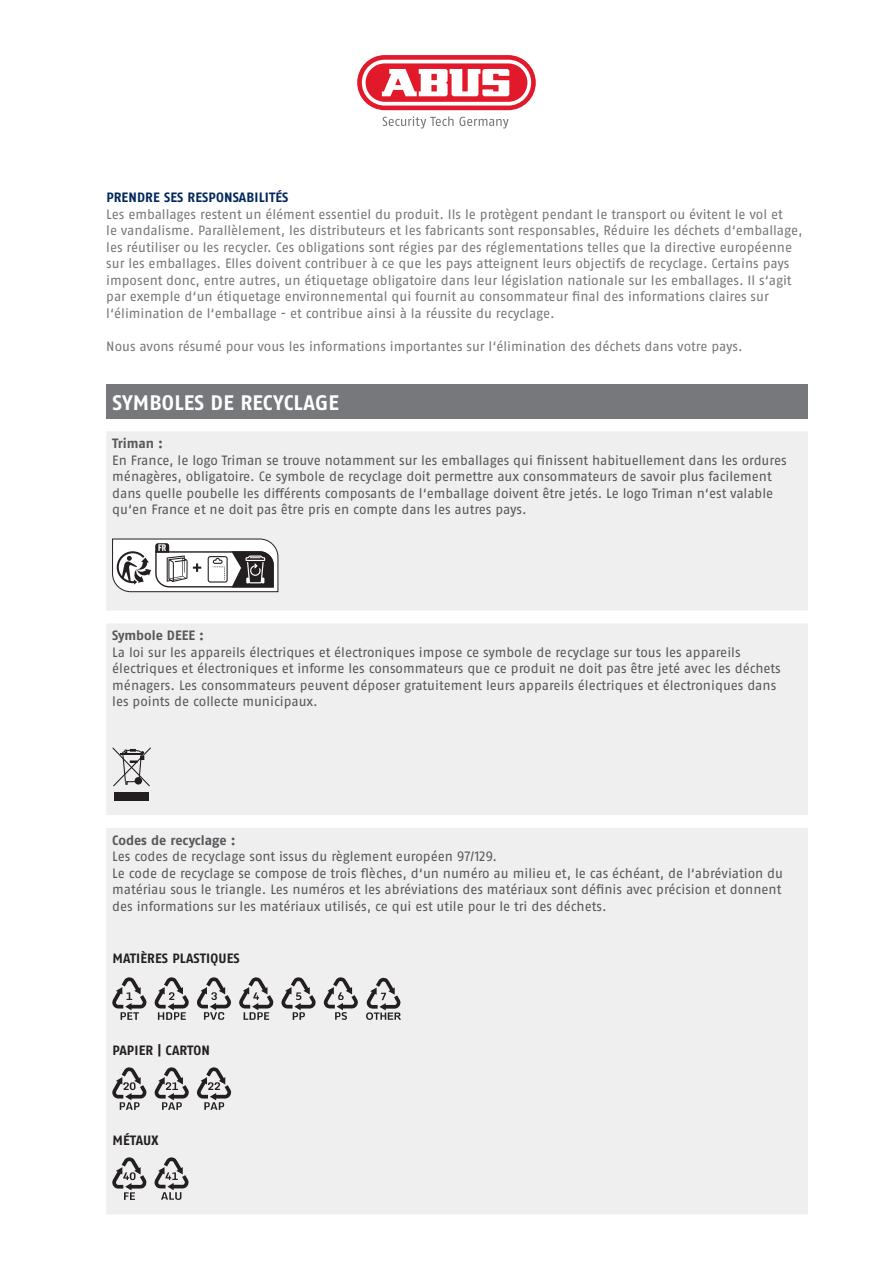
<style>
.page{position:relative;width:893px;height:1263px;background:#fff}
.page>*{position:absolute;margin:0;border:0;box-sizing:border-box;transform-origin:0 0}
.t1{font:700 21px "ABUS Fago Pro";letter-spacing:.01em;color:#fff}
.t2{font:13.5px/16.5px "ABUS Fago Pro";letter-spacing:-.005em;color:#57585a}
.t3{font:13.5px/16.5px "ABUS Fago Pro";letter-spacing:-.005em;color:#76787b}
.t4{font:700 13.5px "ABUS Fago Pro";letter-spacing:.01em;color:#231f20}
.t5{font:700 13.5px "ABUS Fago Pro";color:#57585a}
.t6{font:700 13.5px "ABUS Fago Pro";letter-spacing:.01em;color:#00285b}
.t7{font:700 9.3px "Flama Condensed";color:#fff}
</style>
<div class="page">
<div style="left:106px;top:384px;width:702px;height:34px;background:#76787b"></div>
<div style="left:106px;top:431px;width:702px;height:783px;background:#efeff0"></div>
<svg style="left:112px;top:538px;width:166px;height:54px"></svg>
<svg style="left:112px;top:747px;width:39px;height:39px"></svg>
<div style="left:114px;top:792px;width:35px;height:8px;background:#231f20"></div>
<svg style="left:112px;top:977px;width:35px;height:43px"></svg>
<svg style="left:154px;top:977px;width:35px;height:43px"></svg>
<svg style="left:196px;top:977px;width:35px;height:43px"></svg>
<svg style="left:239px;top:977px;width:35px;height:43px"></svg>
<svg style="left:281px;top:977px;width:35px;height:43px"></svg>
<svg style="left:323px;top:977px;width:35px;height:43px"></svg>
<svg style="left:366px;top:977px;width:35px;height:43px"></svg>
<svg style="left:112px;top:1067px;width:35px;height:43px"></svg>
<svg style="left:154px;top:1067px;width:35px;height:43px"></svg>
<svg style="left:196px;top:1067px;width:35px;height:43px"></svg>
<svg style="left:112px;top:1157px;width:34px;height:43px"></svg>
<svg style="left:154px;top:1157px;width:35px;height:43px"></svg>
<svg style="left:357px;top:55px;width:179px;height:55px;background:#e32435"></svg>
<svg style="left:362px;top:60px;width:169px;height:46px"></svg>
<svg style="left:383px;top:116px;width:126px;height:13px"></svg>
<p class="t6" style="left:106px;top:189px;width:184px">PRENDRE SES RESPONSABILITÉS</p>
<p class="t3" style="left:106px;top:206px;width:698px">Les emballages restent un élément essentiel du produit. Ils le protègent pendant le transport ou évitent le vol et<br>le vandalisme. Parallèlement, les distributeurs et les fabricants sont responsables, Réduire les déchets d‘emballage, les réutiliser ou les recycler. Ces obligations sont régies par des réglementations telles que la directive européenne sur les emballages. Elles doivent contribuer à ce que les pays atteignent leurs objectifs de recyclage. Certains pays imposent donc, entre autres, un étiquetage obligatoire dans leur législation nationale sur les emballages. Il s‘agit par exemple d‘un étiquetage environnemental qui fournit au consommateur final des informations claires sur l‘élimination de l‘emballage - et contribue ainsi à la réussite du recyclage.</p>
<p class="t3" style="left:106px;top:338px;width:638px">Nous avons résumé pour vous les informations importantes sur l‘élimination des déchets dans votre pays.</p>
<h1 class="t1" style="left:112px;top:390px;width:228px">SYMBOLES DE RECYCLAGE</h1>
<p class="t5" style="left:112px;top:435px;width:52px">Triman :</p>
<p class="t2" style="left:112px;top:451px;width:676px">En France, le logo Triman se trouve notamment sur les emballages qui finissent habituellement dans les ordures ménagères, obligatoire. Ce symbole de recyclage doit permettre aux consommateurs de savoir plus facilement dans quelle poubelle les différents composants de l‘emballage doivent être jetés. Le logo Triman n‘est valable qu‘en France et ne doit pas être pris en compte dans les autres pays.</p>
<p class="t7" style="left:158px;top:542px;width:10px">FR</p>
<p class="t5" style="left:112px;top:627px;width:93px">Symbole DEEE :</p>
<p class="t2" style="left:112px;top:644px;width:670px">La loi sur les appareils électriques et électroniques impose ce symbole de recyclage sur tous les appareils électriques et électroniques et informe les consommateurs que ce produit ne doit pas être jeté avec les déchets ménagers. Les consommateurs peuvent déposer gratuitement leurs appareils électriques et électroniques dans les points de collecte municipaux.</p>
<p class="t5" style="left:112px;top:832px;width:125px">Codes de recyclage :</p>
<p class="t2" style="left:112px;top:848px;width:672px">Les codes de recyclage sont issus du règlement européen 97/129.<br>Le code de recyclage se compose de trois flèches, d‘un numéro au milieu et, le cas échéant, de l‘abréviation du matériau sous le triangle. Les numéros et les abréviations des matériaux sont définis avec précision et donnent des informations sur les matériaux utilisés, ce qui est utile pour le tri des déchets.</p>
<p class="t4" style="left:112px;top:950px;width:129px">MATIÈRES PLASTIQUES</p>
<p class="t4" style="left:112px;top:1042px;width:99px">PAPIER | CARTON</p>
<p class="t4" style="left:112px;top:1132px;width:47px">MÉTAUX</p>
</div>
